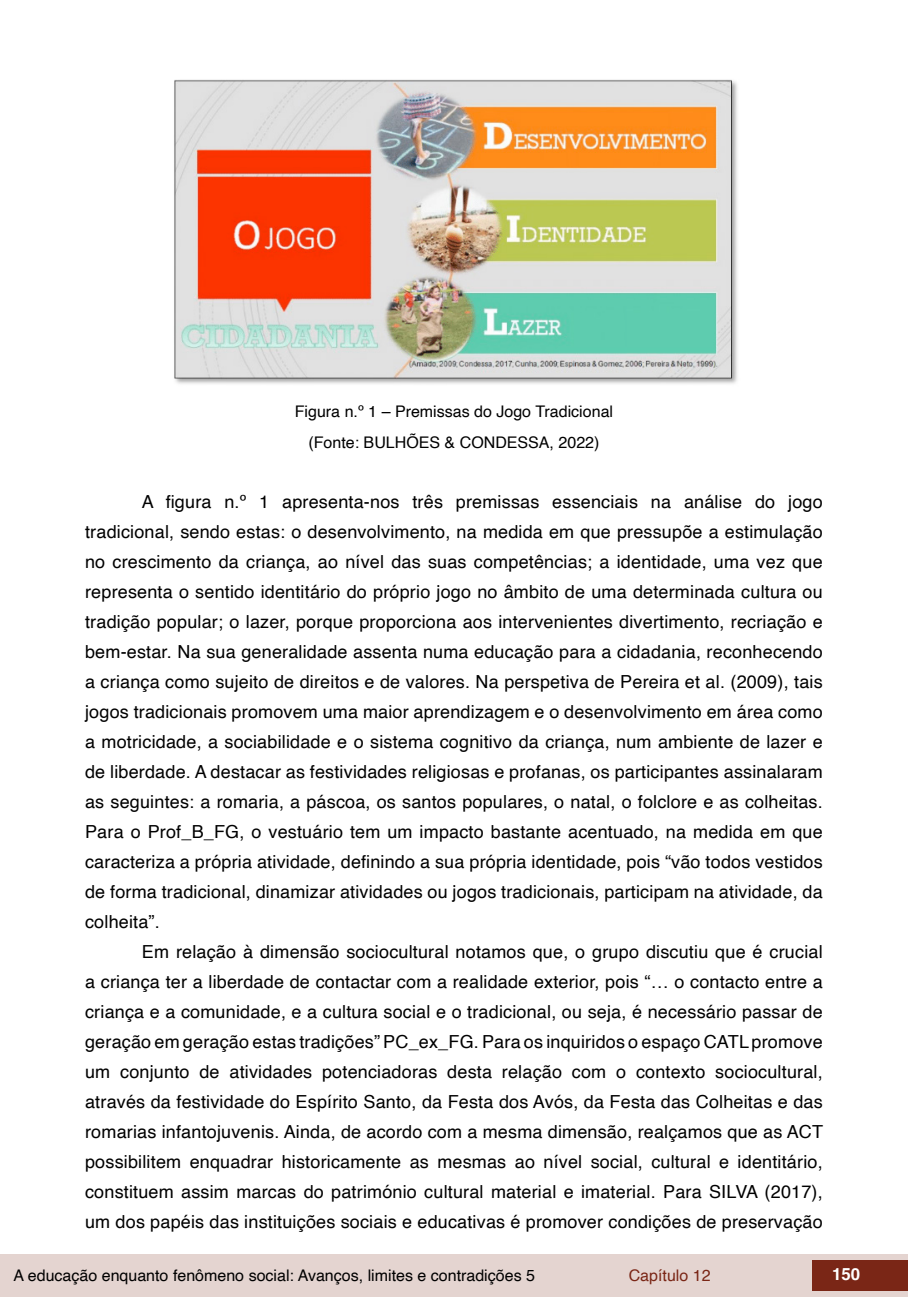
<style>
.page{position:relative;width:908px;height:1304px;background:#fff}
.page>*{position:absolute;margin:0;border:0;box-sizing:border-box;transform-origin:0 0}
.t1{font:18px/30px "Helvetica";letter-spacing:.01em;color:#000;text-align:justify}
.t2{font:700 16.8px "Helvetica";color:#fff}
.t3{font:16px/30.6px "Helvetica";color:#000;text-align:center}
.t4{font:16px "Helvetica";color:#7a2616}
</style>
<div class="page">
<div style="left:0;top:1254px;width:906px;height:43px;background:#e4d4d0"></div>
<div style="left:812px;top:1261px;width:95px;height:30px;background:#7a2616"></div>
<img style="left:174px;top:79px;width:564px;height:305px">
<p class="t3" style="left:295px;top:397px;width:319px">Figura n.º 1 – Premissas do Jogo Tradicional (Fonte: BULHÕES &amp; CONDESSA, 2022)</p>
<p class="t1" style="left:85px;top:487px;width:738px;text-indent:57px">A figura n.º 1 apresenta-nos três premissas essenciais na análise do jogo tradicional, sendo estas: o desenvolvimento, na medida em que pressupõe a estimulação no crescimento da criança, ao nível das suas competências; a identidade, uma vez que representa o sentido identitário do próprio jogo no âmbito de uma determinada cultura ou tradição popular; o lazer, porque proporciona aos intervenientes divertimento, recriação e bem-estar. Na sua generalidade assenta numa educação para a cidadania, reconhecendo a criança como sujeito de direitos e de valores. Na perspetiva de Pereira et al. (2009), tais jogos tradicionais promovem uma maior aprendizagem e o desenvolvimento em área como a motricidade, a sociabilidade e o sistema cognitivo da criança, num ambiente de lazer e de liberdade. A destacar as festividades religiosas e profanas, os participantes assinalaram as seguintes: a romaria, a páscoa, os santos populares, o natal, o folclore e as colheitas.<br>Para o Prof_B_FG, o vestuário tem um impacto bastante acentuado, na medida em que caracteriza a própria atividade, definindo a sua própria identidade, pois “vão todos vestidos de forma tradicional, dinamizar atividades ou jogos tradicionais, participam na atividade, da colheita”.</p>
<p class="t1" style="left:85px;top:937px;width:739px;text-indent:57px">Em relação à dimensão sociocultural notamos que, o grupo discutiu que é crucial a criança ter a liberdade de contactar com a realidade exterior, pois “… o contacto entre a criança e a comunidade, e a cultura social e o tradicional, ou seja, é necessário passar de geração em geração estas tradições” PC_ex_FG. Para os inquiridos o espaço CATL promove um conjunto de atividades potenciadoras desta relação com o contexto sociocultural, através da festividade do Espírito Santo, da Festa dos Avós, da Festa das Colheitas e das romarias infantojuvenis. Ainda, de acordo com a mesma dimensão, realçamos que as ACT possibilitem enquadrar historicamente as mesmas ao nível social, cultural e identitário, constituem assim marcas do património cultural material e imaterial. Para SILVA (2017), um dos papéis das instituições sociais e educativas é promover condições de preservação</p>
<p class="t3" style="left:14px;top:1260px;width:522px">A educação enquanto fenômeno social: Avanços, limites e contradições 5</p>
<p class="t4" style="left:628px;top:1263px;width:83px">Capítulo 12</p>
<p class="t2" style="left:831px;top:1264px;width:30px">150</p>
</div>
